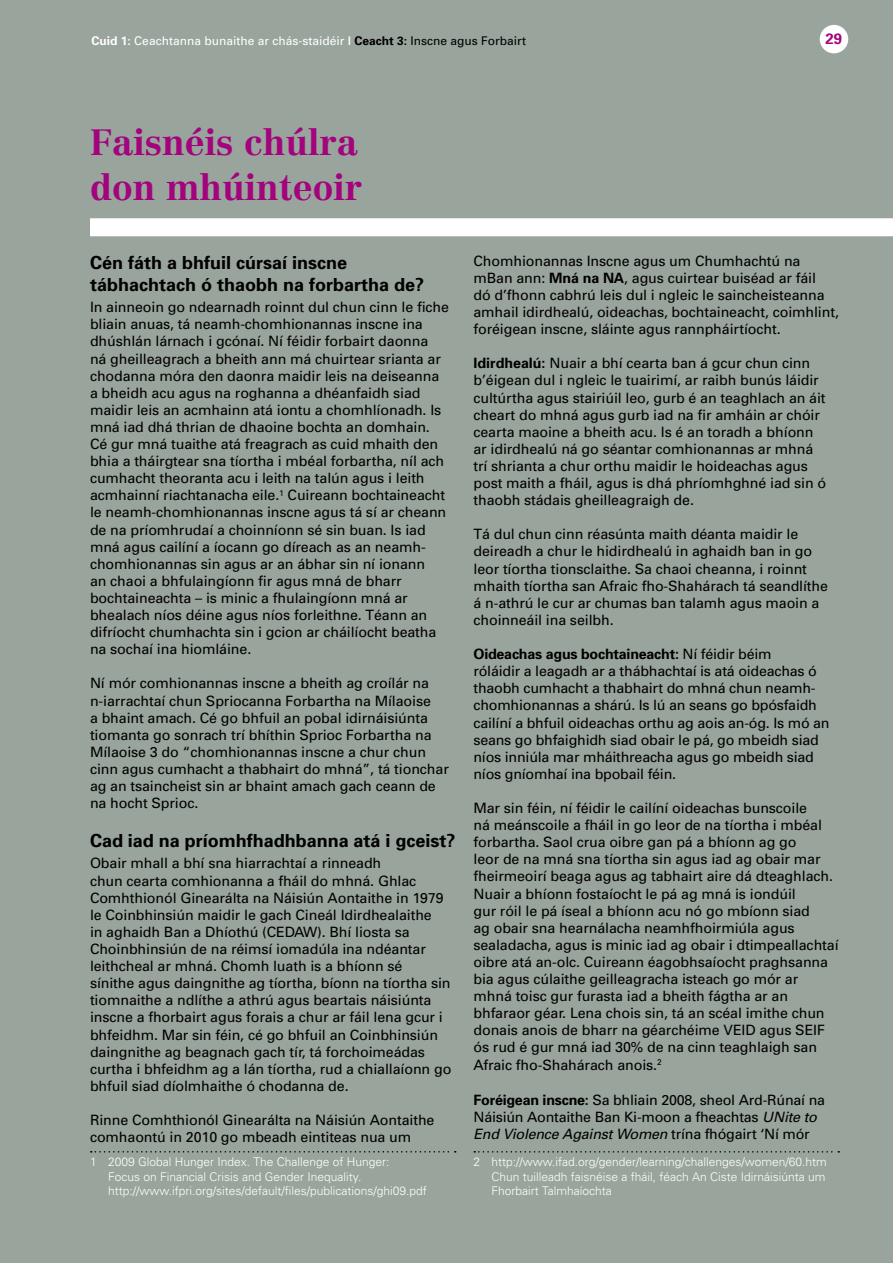
<style>
.page{position:relative;width:893px;height:1263px;background:#99a49c}
.page>*{position:absolute;margin:0;border:0;box-sizing:border-box;transform-origin:0 0}
.t1{font:700 36px/45px "Centennial CE";color:#a3037d}
.t2{font:700 18px/21.6px "Univers";color:#000}
.t3{font:700 15px "Univers";color:#a3037d}
.t4{font:14.25px/17.1px "Univers";letter-spacing:-.01em;color:#000}
.t5{font:300 12px/14.4px "Univers";color:#fff}
.t6{font:12px "Univers";color:#fff}
.s1{font-weight:700}
.s2{font-weight:900}
.s3{font-weight:700;color:#000}
.s4{color:#000}
.s5{font-style:italic}
</style>
<div class="page">
<div style="left:820px;top:25px;width:28px;height:28px;background:#fff;border-radius:50%"></div>
<svg style="left:91px;top:1151px;width:365px;height:1px"></svg>
<svg style="left:474px;top:1151px;width:365px;height:1px"></svg>
<div style="left:90px;top:218px;width:803px;height:18px;background:#fff"></div>
<p class="t6" style="left:92px;top:34px;width:436px"><span class="s1">Cuid 1:</span> Ceachtanna bunaithe ar chás-staidéir <span class="s2">|</span> <span class="s3">Ceacht 3:</span> <span class="s4">Inscne agus Forbairt</span></p>
<h1 class="t1" style="left:90px;top:120px;width:274px">Faisnéis chúlra don mhúinteoir</h1>
<p class="t3" style="left:826px;top:29px;width:18px">29</p>
<p class="t2" style="left:90px;top:251px;width:336px">Cén fáth a bhfuil cúrsaí inscne tábhachtach ó thaobh na forbartha de?</p>
<p class="t4" style="left:90px;top:298px;width:361px">In ainneoin go ndearnadh roinnt dul chun cinn le fiche bliain anuas, tá neamh-chomhionannas inscne ina dhúshlán lárnach i gcónaí. Ní féidir forbairt daonna<br>ná gheilleagrach a bheith ann má chuirtear srianta ar chodanna móra den daonra maidir leis na deiseanna a bheidh acu agus na roghanna a dhéanfaidh siad maidir leis an acmhainn atá iontu a chomhlíonadh. Is mná iad dhá thrian de dhaoine bochta an domhain.<br>Cé gur mná tuaithe atá freagrach as cuid mhaith den bhia a tháirgtear sna tíortha i mbéal forbartha, níl ach cumhacht theoranta acu i leith na talún agus i leith acmhainní riachtanacha eile.<sup>1</sup> Cuireann bochtaineacht le neamh-chomhionannas inscne agus tá sí ar cheann de na príomhrudaí a choinníonn sé sin buan. Is iad mná agus cailíní a íocann go díreach as an neamh&shy;chomhionannas sin agus ar an ábhar sin ní ionann<br>an chaoi a bhfulaingíonn fir agus mná de bharr bochtaineachta – is minic a fhulaingíonn mná ar bhealach níos déine agus níos forleithne. Téann an difríocht chumhachta sin i gcion ar cháilíocht beatha na sochaí ina hiomláine.</p>
<p class="t4" style="left:90px;top:675px;width:360px">Ní mór comhionannas inscne a bheith ag croílár na n-iarrachtaí chun Spriocanna Forbartha na Mílaoise<br>a bhaint amach. Cé go bhfuil an pobal idirnáisiúnta tiomanta go sonrach trí bhíthin Sprioc Forbartha na Mílaoise 3 do “chomhionannas inscne a chur chun cinn agus cumhacht a thabhairt do mhná”, tá tionchar ag an tsaincheist sin ar bhaint amach gach ceann de na hocht Sprioc.</p>
<p class="t2" style="left:90px;top:829px;width:367px">Cad iad na príomhfhadhbanna atá i gceist?</p>
<p class="t4" style="left:90px;top:855px;width:363px">Obair mhall a bhí sna hiarrachtaí a rinneadh<br>chun cearta comhionanna a fháil do mhná. Ghlac Comhthionól Ginearálta na Náisiún Aontaithe in 1979 le Coinbhinsiún maidir le gach Cineál Idirdhealaithe<br>in aghaidh Ban a Dhíothú (CEDAW). Bhí liosta sa Choinbhinsiún de na réimsí iomadúla ina ndéantar leithcheal ar mhná. Chomh luath is a bhíonn sé<br>sínithe agus daingnithe ag tíortha, bíonn na tíortha sin tiomnaithe a ndlíthe a athrú agus beartais náisiúnta inscne a fhorbairt agus forais a chur ar fáil lena gcur i bhfeidhm. Mar sin féin, cé go bhfuil an Coinbhinsiún daingnithe ag beagnach gach tír, tá forchoimeádas curtha i bhfeidhm ag a lán tíortha, rud a chiallaíonn go bhfuil siad díolmhaithe ó chodanna de.</p>
<p class="t4" style="left:90px;top:1111px;width:346px">Rinne Comhthionól Ginearálta na Náisiún Aontaithe comhaontú in 2010 go mbeadh eintiteas nua um</p>
<p class="t5" style="left:108px;top:1155px;width:320px;text-indent:-18px">1 2009 Global Hunger Index. The Challenge of Hunger:<br>Focus on Financial Crisis and Gender Inequality. http://www.ifpri.org/sites/default/files/publications/ghi09.pdf</p>
<p class="t4" style="left:473px;top:252px;width:367px">Chomhionannas Inscne agus um Chumhachtú na mBan ann: <span class="s1">Mná na NA</span>, agus cuirtear buiséad ar fáil<br>dó d’fhonn cabhrú leis dul i ngleic le saincheisteanna amhail idirdhealú, oideachas, bochtaineacht, coimhlint, foréigean inscne, sláinte agus rannpháirtíocht.</p>
<p class="t4" style="left:473px;top:354px;width:354px"><span class="s1">Idirdhealú:</span> Nuair a bhí cearta ban á gcur chun cinn b’éigean dul i ngleic le tuairimí, ar raibh bunús láidir cultúrtha agus stairiúil leo, gurb é an teaghlach an áit cheart do mhná agus gurb iad na fir amháin ar chóir cearta maoine a bheith acu. Is é an toradh a bhíonn ar idirdhealú ná go séantar comhionannas ar mhná trí shrianta a chur orthu maidir le hoideachas agus post maith a fháil, agus is dhá phríomhghné iad sin ó thaobh stádais gheilleagraigh de.</p>
<p class="t4" style="left:473px;top:525px;width:356px">Tá dul chun cinn réasúnta maith déanta maidir le deireadh a chur le hidirdhealú in aghaidh ban in go leor tíortha tionsclaithe. Sa chaoi cheanna, i roinnt mhaith tíortha san Afraic fho-Shahárach tá seandlíthe á n-athrú le cur ar chumas ban talamh agus maoin a choinneáil ina seilbh.</p>
<p class="t4" style="left:473px;top:645px;width:358px"><span class="s1">Oideachas agus bochtaineacht:</span> Ní féidir béim<br>róláidir a leagadh ar a thábhachtaí is atá oideachas ó thaobh cumhacht a thabhairt do mhná chun neamh&shy;chomhionannas a shárú. Is lú an seans go bpósfaidh cailíní a bhfuil oideachas orthu ag aois an-óg. Is mó an seans go bhfaighidh siad obair le pá, go mbeidh siad níos inniúla mar mháithreacha agus go mbeidh siad níos gníomhaí ina bpobail féin.</p>
<p class="t4" style="left:473px;top:799px;width:367px">Mar sin féin, ní féidir le cailíní oideachas bunscoile<br>ná meánscoile a fháil in go leor de na tíortha i mbéal forbartha. Saol crua oibre gan pá a bhíonn ag go<br>leor de na mná sna tíortha sin agus iad ag obair mar fheirmeoirí beaga agus ag tabhairt aire dá dteaghlach.<br>Nuair a bhíonn fostaíocht le pá ag mná is iondúil<br>gur róil le pá íseal a bhíonn acu nó go mbíonn siad<br>ag obair sna hearnálacha neamhfhoirmiúla agus sealadacha, agus is minic iad ag obair i dtimpeallachtaí oibre atá an-olc. Cuireann éagobhsaíocht praghsanna bia agus cúlaithe geilleagracha isteach go mór ar mhná toisc gur furasta iad a bheith fágtha ar an bhfaraor géar. Lena chois sin, tá an scéal imithe chun donais anois de bharr na géarchéime VEID agus SEIF ós rud é gur mná iad 30% de na cinn teaghlaigh san Afraic fho-Shahárach anois.<sup>2</sup></p>
<p class="t4" style="left:473px;top:1091px;width:353px"><span class="s1">Foréigean inscne:</span> Sa bhliain 2008, sheol Ard-Rúnaí na<br>Náisiún Aontaithe Ban Ki-moon a fheachtas <span class="s5">UNite to<br>End Violence Against Women</span> trína fhógairt ‘Ní mór</p>
<p class="t5" style="left:491px;top:1155px;width:337px;text-align:justify;text-indent:-18px">2 http://www.ifad.org/gender/learning/challenges/women/60.htm Chun tuilleadh faisnéise a fháil, féach An Ciste Idirnáisiúnta um Fhorbairt Talmhaíochta</p>
</div>
